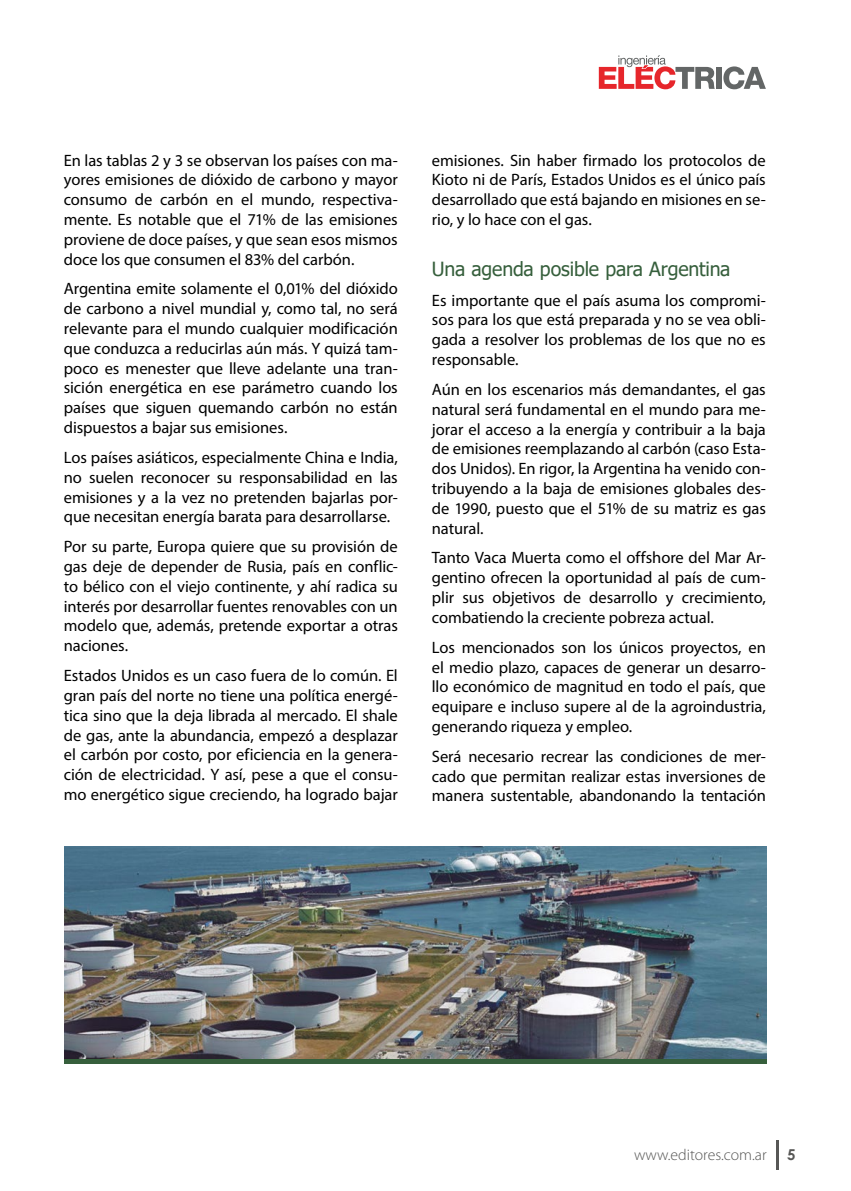
<style>
.page{position:relative;width:851px;height:1191px;background:#fff}
.page>*{position:absolute;margin:0;border:0;box-sizing:border-box;transform-origin:0 0}
.t1{font:19.5px "Tahoma";letter-spacing:-.01em;color:#365f3c}
.t2{font:16.5px/19.8px "Myriad Pro";letter-spacing:-.005em;color:#000;text-align:justify}
.t3{font:300 15.75px "Myriad Pro";color:#575756}
.t4{font:700 15px "Century Gothic";color:#575756}
</style>
<div class="page">
<hr style="left:776px;top:1140px;width:2px;height:29px;background:#575756">
<div style="left:715px;top:67px;width:6px;height:22px;background:#636666"></div>
<svg style="left:723px;top:66px;width:42px;height:23px"></svg>
<svg style="left:598px;top:55px;width:116px;height:34px"></svg>
<img style="left:65px;top:846px;width:701px;height:213px">
<hr style="left:65px;top:1059px;width:701px;height:4px;background:#365f3c">
<p class="t2" style="left:64px;top:150px;width:335px">En las tablas 2 y 3 se observan los países con ma&shy;yores emisiones de dióxido de carbono y mayor consumo de carbón en el mundo, respectiva&shy;mente. Es notable que el 71% de las emisiones proviene de doce países, y que sean esos mismos doce los que consumen el 83% del carbón.</p>
<p class="t2" style="left:64px;top:279px;width:335px">Argentina emite solamente el 0,01% del dióxido de carbono a nivel mundial y, como tal, no será relevante para el mundo cualquier modificación que conduzca a reducirlas aún más. Y quizá tam&shy;poco es menester que lleve adelante una tran&shy;sición energética en ese parámetro cuando los países que siguen quemando carbón no están dispuestos a bajar sus emisiones.</p>
<p class="t2" style="left:64px;top:447px;width:335px">Los países asiáticos, especialmente China e India, no suelen reconocer su responsabilidad en las emisiones y a la vez no pretenden bajarlas por&shy;que necesitan energía barata para desarrollarse.</p>
<p class="t2" style="left:64px;top:536px;width:335px">Por su parte, Europa quiere que su provisión de gas deje de depender de Rusia, país en conflic&shy;to bélico con el viejo continente, y ahí radica su interés por desarrollar fuentes renovables con un modelo que, además, pretende exportar a otras naciones.</p>
<p class="t2" style="left:64px;top:665px;width:335px">Estados Unidos es un caso fuera de lo común. El gran país del norte no tiene una política energé&shy;tica sino que la deja librada al mercado. El shale de gas, ante la abundancia, empezó a desplazar el carbón por costo, por eficiencia en la genera&shy;ción de electricidad. Y así, pese a que el consu&shy;mo energético sigue creciendo, ha logrado bajar</p>
<p class="t2" style="left:432px;top:150px;width:335px">emisiones. Sin haber firmado los protocolos de Kioto ni de París, Estados Unidos es el único país desarrollado que está bajando en misiones en se&shy;rio, y lo hace con el gas.</p>
<p class="t1" style="left:432px;top:256px;width:300px">Una agenda posible para Argentina</p>
<p class="t2" style="left:432px;top:290px;width:335px">Es importante que el país asuma los compromi&shy;sos para los que está preparada y no se vea obli&shy;gada a resolver los problemas de los que no es responsable.</p>
<p class="t2" style="left:432px;top:379px;width:335px">Aún en los escenarios más demandantes, el gas natural será fundamental en el mundo para me&shy;jorar el acceso a la energía y contribuir a la baja de emisiones reemplazando al carbón (caso Esta&shy;dos Unidos). En rigor, la Argentina ha venido con&shy;tribuyendo a la baja de emisiones globales des&shy;de 1990, puesto que el 51% de su matriz es gas natural.</p>
<p class="t2" style="left:432px;top:548px;width:335px">Tanto Vaca Muerta como el offshore del Mar Ar&shy;gentino ofrecen la oportunidad al país de cum&shy;plir sus objetivos de desarrollo y crecimiento, combatiendo la creciente pobreza actual.</p>
<p class="t2" style="left:432px;top:637px;width:335px">Los mencionados son los únicos proyectos, en el medio plazo, capaces de generar un desarro&shy;llo económico de magnitud en todo el país, que equipare e incluso supere al de la agroindustria, generando riqueza y empleo.</p>
<p class="t2" style="left:432px;top:746px;width:335px">Será necesario recrear las condiciones de mer&shy;cado que permitan realizar estas inversiones de manera sustentable, abandonando la tentación</p>
<p class="t3" style="left:634px;top:1146px;width:134px">www.editores.com.ar</p>
<p class="t4" style="left:787px;top:1143px;width:10px">5</p>
</div>
